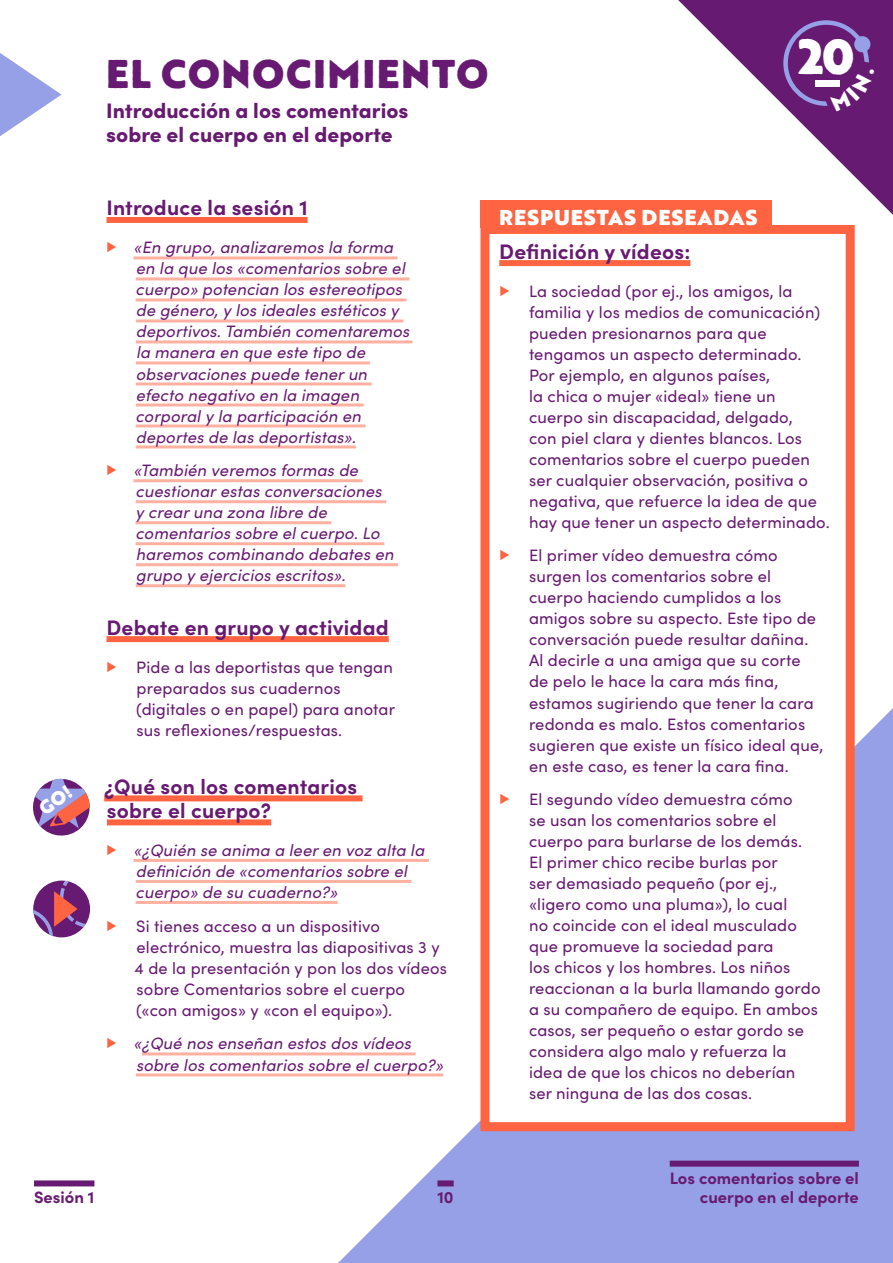
<style>
.page{position:relative;width:893px;height:1263px;background:#fff}
.page>*{position:absolute;margin:0;border:0;box-sizing:border-box;transform-origin:0 0}
.t1{font:900 47.85px "Brother 1816 Printed";color:#fff}
.t2{font:900 39px "Brother 1816 Printed";letter-spacing:.04em;color:#671a71}
.t3{font:700 21px/24px "Sofia Pro";letter-spacing:.01em;color:#671a71}
.t4{font:900 21px/24px "Sofia Pro";color:#671a71}
.t5{font:900 21px "Brother 1816 Printed";letter-spacing:.04em;color:#fff}
.t6{font:16.5px/21px "Sofia Pro";letter-spacing:.01em;color:#671a71}
.t7{font:italic 16.5px/21px "Sofia Pro";letter-spacing:.01em;color:#671a71}
.t8{font:700 16.5px "Sofia Pro";color:#671a71}
.s1{font-style:normal;color:#fe6441}
.s2{color:#fe6441}
</style>
<div class="page">
<svg style="left:678px;top:0;width:215px;height:215px"></svg>
<svg style="left:0;top:53px;width:62px;height:83px"></svg>
<svg style="left:338px;top:708px;width:555px;height:555px;fill:#96a0e6"></svg>
<div style="left:107px;top:636px;width:282px;height:6px;background:#fe6441"></div>
<div style="left:104px;top:795px;width:258px;height:6px;background:#fe6441"></div>
<div style="left:107px;top:819px;width:164px;height:6px;background:#fe6441"></div>
<hr style="left:133px;top:859px;width:296px;height:3px;background:#feb1a0">
<hr style="left:136px;top:880px;width:275px;height:3px;background:#feb1a0">
<hr style="left:136px;top:901px;width:202px;height:3px;background:#feb1a0">
<hr style="left:142px;top:1052px;width:274px;height:3px;background:#feb1a0">
<hr style="left:136px;top:1073px;width:307px;height:3px;background:#feb1a0">
<div style="left:480px;top:200px;width:292px;height:28px;background:#fe6441"></div>
<div style="left:480px;top:225px;width:375px;height:906px;background:#fff;border:9px solid #fe6441"></div>
<div style="left:499px;top:260px;width:191px;height:6px;background:#fe6441"></div>
<div style="left:107px;top:217px;width:201px;height:6px;background:#fe6441"></div>
<hr style="left:133px;top:256px;width:265px;height:3px;background:#feb1a0">
<hr style="left:136px;top:277px;width:273px;height:3px;background:#feb1a0">
<hr style="left:136px;top:298px;width:270px;height:3px;background:#feb1a0">
<hr style="left:136px;top:319px;width:267px;height:3px;background:#feb1a0">
<hr style="left:136px;top:340px;width:276px;height:3px;background:#feb1a0">
<hr style="left:136px;top:361px;width:234px;height:3px;background:#feb1a0">
<hr style="left:136px;top:382px;width:236px;height:3px;background:#feb1a0">
<hr style="left:136px;top:403px;width:228px;height:3px;background:#feb1a0">
<hr style="left:136px;top:424px;width:230px;height:3px;background:#feb1a0">
<hr style="left:136px;top:445px;width:220px;height:3px;background:#feb1a0">
<hr style="left:133px;top:479px;width:230px;height:3px;background:#feb1a0">
<hr style="left:136px;top:500px;width:250px;height:3px;background:#feb1a0">
<hr style="left:136px;top:521px;width:195px;height:3px;background:#feb1a0">
<hr style="left:136px;top:542px;width:248px;height:3px;background:#feb1a0">
<hr style="left:136px;top:563px;width:262px;height:3px;background:#feb1a0">
<hr style="left:136px;top:584px;width:209px;height:3px;background:#feb1a0">
<div style="left:33px;top:880px;width:57px;height:57px;background:#671a71;border-radius:50%"></div>
<svg style="left:33px;top:881px;width:52px;height:55px"></svg>
<div style="left:34px;top:1180px;width:60px;height:6px;background:#671a71"></div>
<div style="left:670px;top:1160px;width:189px;height:6px;background:#671a71"></div>
<div style="left:437px;top:1180px;width:17px;height:6px;background:#671a71"></div>
<svg style="left:781px;top:18px;width:93px;height:93px"></svg>
<svg style="left:33px;top:778px;width:57px;height:58px"></svg>
<h2 class="t2" style="left:106px;top:43px;width:384px">EL CONOCIMIENTO</h2>
<p class="t4" style="left:106px;top:97px;width:304px">Introducción a los comentarios sobre el cuerpo en el deporte</p>
<h1 class="t1" style="left:798px;top:20px;width:58px">20</h1>
<p class="t3" style="left:107px;top:194px;width:203px">Introduce la sesión 1</p>
<p class="t7" style="left:136px;top:236px;width:275px;text-indent:-29px"><span class="s1">▶</span> «En grupo, analizaremos la forma en la que los «comentarios sobre el cuerpo» potencian los estereotipos de género, y los ideales estéticos y deportivos. También comentaremos la manera en que este tipo de observaciones puede tener un efecto negativo en la imagen corporal y la participación en deportes de las deportistas».</p>
<p class="t7" style="left:135px;top:459px;width:260px;text-indent:-29px"><span class="s1">▶</span> «También veremos formas de cuestionar estas conversaciones y crear una zona libre de comentarios sobre el cuerpo. Lo haremos combinando debates en grupo y ejercicios escritos».</p>
<p class="t3" style="left:107px;top:614px;width:284px">Debate en grupo y actividad</p>
<p class="t6" style="left:136px;top:655px;width:260px;text-indent:-30px"><span class="s2">▶</span> Pide a las deportistas que tengan preparados sus cuadernos (digitales o en papel) para anotar sus reflexiones/respuestas.</p>
<p class="t3" style="left:104px;top:773px;width:254px">¿Qué son los comentarios sobre el cuerpo?</p>
<p class="t7" style="left:136px;top:839px;width:290px;text-indent:-29px"><span class="s1">▶</span> «¿Quién se anima a leer en voz alta la definición de «comentarios sobre el cuerpo» de su cuaderno?»</p>
<p class="t6" style="left:135px;top:914px;width:314px;text-indent:-28px"><span class="s2">▶</span> Si tienes acceso a un dispositivo electrónico, muestra las diapositivas 3 y 4 de la presentación y pon los dos vídeos sobre Comentarios sobre el cuerpo («con amigos» y «con el equipo»).</p>
<p class="t7" style="left:136px;top:1032px;width:309px;text-indent:-30px"><span class="s1">▶</span> «¿Qué nos enseñan estos dos vídeos sobre los comentarios sobre el cuerpo?»</p>
<p class="t5" style="left:499px;top:201px;width:260px">RESPUESTAS DESEADAS</p>
<p class="t3" style="left:499px;top:238px;width:193px">Definición y vídeos:</p>
<p class="t6" style="left:529px;top:279px;width:302px;text-indent:-30px"><span class="s2">▶</span> La sociedad (por ej., los amigos, la familia y los medios de comunicación) pueden presionarnos para que tengamos un aspecto determinado.<br>Por ejemplo, en algunos países,<br>la chica o mujer «ideal» tiene un cuerpo sin discapacidad, delgado,<br>con piel clara y dientes blancos. Los comentarios sobre el cuerpo pueden ser cualquier observación, positiva o negativa, que refuerce la idea de que hay que tener un aspecto determinado.</p>
<p class="t6" style="left:529px;top:544px;width:296px;text-indent:-30px"><span class="s2">▶</span> El primer vídeo demuestra cómo surgen los comentarios sobre el cuerpo haciendo cumplidos a los amigos sobre su aspecto. Este tipo de conversación puede resultar dañina.<br>Al decirle a una amiga que su corte de pelo le hace la cara más fina, estamos sugiriendo que tener la cara redonda es malo. Estos comentarios sugieren que existe un físico ideal que, en este caso, es tener la cara fina.</p>
<p class="t6" style="left:529px;top:788px;width:293px;text-indent:-30px"><span class="s2">▶</span> El segundo vídeo demuestra cómo<br>se usan los comentarios sobre el cuerpo para burlarse de los demás.<br>El primer chico recibe burlas por<br>ser demasiado pequeño (por ej., «ligero como una pluma»), lo cual<br>no coincide con el ideal musculado que promueve la sociedad para<br>los chicos y los hombres. Los niños reaccionan a la burla llamando gordo a su compañero de equipo. En ambos casos, ser pequeño o estar gordo se considera algo malo y refuerza la idea de que los chicos no deberían ser ninguna de las dos cosas.</p>
<p class="t8" style="left:34px;top:1185px;width:62px">Sesión 1</p>
<p class="t8" style="left:670px;top:1165px;width:191px">Los comentarios sobre el</p>
<p class="t8" style="left:437px;top:1185px;width:18px">10</p>
<p class="t8" style="left:700px;top:1185px;width:161px">cuerpo en el deporte</p>
</div>
